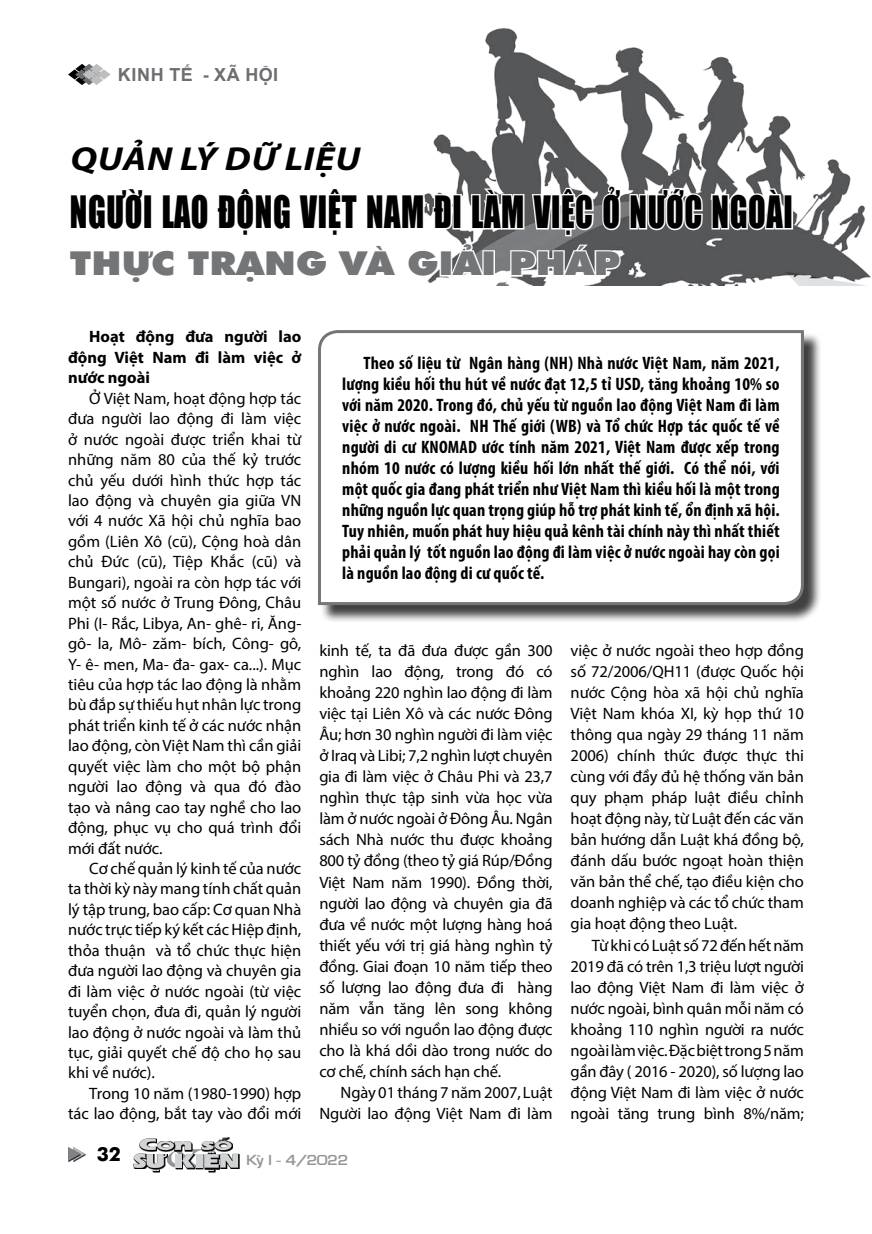
<style>
.page{position:relative;width:872px;height:1234px;background:#fff}
.page>*{position:absolute;margin:0;border:0;box-sizing:border-box;transform-origin:0 0}
.t1{font:41.25px "UTM Impact";letter-spacing:.02em;color:#000;scale:.78 1}
.t2{font:italic 700 33.3px "Myriad Pro";letter-spacing:.02em;color:#000;scale:1.14 1}
.t3{font:33px "UTM Futura Extra";color:#737577;scale:1.14 1}
.t4{font:700 19.5px "Futura";color:#000}
.t5{font:700 condensed 18px/21px "Myriad Pro";letter-spacing:.01em;color:#000;text-align:justify}
.t6{font:700 18px "Arial";letter-spacing:.035em;color:#6d6e71}
.t7{font:16.5px/21px "Myriad Pro";letter-spacing:-.005em;color:#000;text-align:justify}
.t8{font:700 16.5px/20.4px "Myriad Pro";color:#000;text-align:justify}
.t9{font:13.5px "VNI Eurasia Bold";color:#939598;scale:1.1 1}
</style>
<div class="page">
<svg style="left:68px;top:64px;width:43px;height:21px"></svg>
<svg style="left:68px;top:1147px;width:17px;height:13px"></svg>
<svg style="left:238px;top:1153px;width:1px;height:15px"></svg>
<svg style="left:133px;top:1137px;width:105px;height:34px"></svg>
<img style="left:433px;top:27px;width:438px;height:259px">
<svg style="left:710px;top:169px;width:76px;height:64px"></svg>
<div style="left:783px;top:194px;width:10px;height:35px;border:3px solid #fff"></div>
<svg style="left:424px;top:152px;width:280px;height:134px"></svg>
<div style="left:320px;top:332px;width:502px;height:291px;background:#000;opacity:.75"></div>
<svg style="left:318px;top:330px;width:487px;height:276px"></svg>
<p class="t6" style="left:118px;top:62px;width:162px">KINH TẾ - XÃ HỘI</p>
<h2 class="t2" style="left:70px;top:137px;width:256px">QUẢN LÝ DỮ LIỆU</h2>
<h1 class="t1" style="left:70px;top:182px;width:928px">NGƯỜI LAO ĐỘNG VIỆT NAM ĐI LÀM VIỆC Ở NƯỚC NGOÀI</h1>
<h3 class="t3" style="left:70px;top:240px;width:484px">THỰC TRẠNG VÀ GIẢI PHÁP</h3>
<p class="t8" style="left:68px;top:326px;width:235px;text-indent:21px">Hoạt động đưa người lao động Việt Nam đi làm việc ở nước ngoài</p>
<p class="t7" style="left:68px;top:388px;width:235px;line-height:20.4px;text-indent:21px">Ở Việt Nam, hoạt động hợp tác đưa người lao động đi làm việc ở nước ngoài được triển khai từ những năm 80 của thế kỷ trước chủ yếu dưới hình thức hợp tác lao động và chuyên gia giữa VN với 4 nước Xã hội chủ nghĩa bao gồm (Liên Xô (cũ), Cộng hoà dân chủ Đức (cũ), Tiệp Khắc (cũ) và Bungari), ngoài ra còn hợp tác với một số nước ở Trung Đông, Châu Phi (I- Rắc, Libya, An- ghê- ri, Ăng&shy;gô- la, Mô- zăm- bích, Công- gô, Y- ê- men, Ma- đa- gax- ca...). Mục tiêu của hợp tác lao động là nhằm bù đắp sự thiếu hụt nhân lực trong phát triển kinh tế ở các nước nhận lao động, còn Việt Nam thì cần giải quyết việc làm cho một bộ phận người lao động và qua đó đào tạo và nâng cao tay nghề cho lao động, phục vụ cho quá trình đổi mới đất nước.</p>
<p class="t7" style="left:68px;top:857px;width:235px;line-height:20.4px;text-indent:21px">Cơ chế quản lý kinh tế của nước ta thời kỳ này mang tính chất quản lý tập trung, bao cấp: Cơ quan Nhà nước trực tiếp ký kết các Hiệp định, thỏa thuận và tổ chức thực hiện đưa người lao động và chuyên gia đi làm việc ở nước ngoài (từ việc tuyển chọn, đưa đi, quản lý người lao động ở nước ngoài và làm thủ tục, giải quyết chế độ cho họ sau khi về nước).</p>
<p class="t7" style="left:68px;top:1082px;width:235px;line-height:20.4px;text-align:right">Trong 10 năm (1980-1990) hợp tác lao động, bắt tay vào đổi mới</p>
<p class="t5" style="left:342px;top:352px;width:439px;text-indent:21px">Theo số liệu từ Ngân hàng (NH) Nhà nước Việt Nam, năm 2021, lượng kiều hối thu hút về nước đạt 12,5 tỉ USD, tăng khoảng 10% so với năm 2020. Trong đó, chủ yếu từ nguồn lao động Việt Nam đi làm việc ở nước ngoài. NH Thế giới (WB) và Tổ chức Hợp tác quốc tế về người di cư KNOMAD ước tính năm 2021, Việt Nam được xếp trong nhóm 10 nước có lượng kiều hối lớn nhất thế giới. Có thể nói, với một quốc gia đang phát triển như Việt Nam thì kiều hối là một trong những nguồn lực quan trọng giúp hỗ trợ phát kinh tế, ổn định xã hội.<br>Tuy nhiên, muốn phát huy hiệu quả kênh tài chính này thì nhất thiết phải quản lý tốt nguồn lao động đi làm việc ở nước ngoài hay còn gọi là nguồn lao động di cư quốc tế.</p>
<p class="t7" style="left:319px;top:639px;width:235px">kinh tế, ta đã đưa được gần 300 nghìn lao động, trong đó có khoảng 220 nghìn lao động đi làm việc tại Liên Xô và các nước Đông Âu; hơn 30 nghìn người đi làm việc ở Iraq và Libi; 7,2 nghìn lượt chuyên gia đi làm việc ở Châu Phi và 23,7 nghìn thực tập sinh vừa học vừa làm ở nước ngoài ở Đông Âu. Ngân sách Nhà nước thu được khoảng 800 tỷ đồng (theo tỷ giá Rúp/Đồng Việt Nam năm 1990). Đồng thời, người lao động và chuyên gia đã đưa về nước một lượng hàng hoá thiết yếu với trị giá hàng nghìn tỷ đồng. Giai đoạn 10 năm tiếp theo số lượng lao động đưa đi hàng năm vẫn tăng lên song không nhiều so với nguồn lao động được cho là khá dồi dào trong nước do cơ chế, chính sách hạn chế.</p>
<p class="t7" style="left:319px;top:1081px;width:235px;text-align:right">Ngày 01 tháng 7 năm 2007,Luật<br>Người lao động Việt Nam đi làm</p>
<p class="t7" style="left:570px;top:639px;width:235px">việc ở nước ngoài theo hợp đồng số 72/2006/QH11 (được Quốc hội nước Cộng hòa xã hội chủ nghĩa Việt Nam khóa XI, kỳ họp thứ 10 thông qua ngày 29 tháng 11 năm 2006) chính thức được thực thi cùng với đầy đủ hệ thống văn bản quy phạm pháp luật điều chỉnh hoạt động này, từ Luật đến các văn bản hướng dẫn Luật khá đồng bộ, đánh dấu bước ngoạt hoàn thiện văn bản thể chế, tạo điều kiện cho doanh nghiệp và các tổ chức tham gia hoạt động theo Luật.</p>
<p class="t7" style="left:570px;top:934px;width:235px;text-indent:21px">Từ khi có Luật số 72 đến hết năm 2019 đã có trên 1,3 triệu lượt người lao động Việt Nam đi làm việc ở nước ngoài, bình quân mỗi năm có khoảng 110 nghìn người ra nước ngoài làm việc. Đặc biệt trong 5 năm gần đây ( 2016 - 2020), số lượng lao động Việt Nam đi làm việc ở nước ngoài tăng trung bình 8%/năm;</p>
<p class="t4" style="left:97px;top:1139px;width:26px">32</p>
<p class="t9" style="left:247px;top:1150px;width:94px">KyøI - 4/2022</p>
</div>
